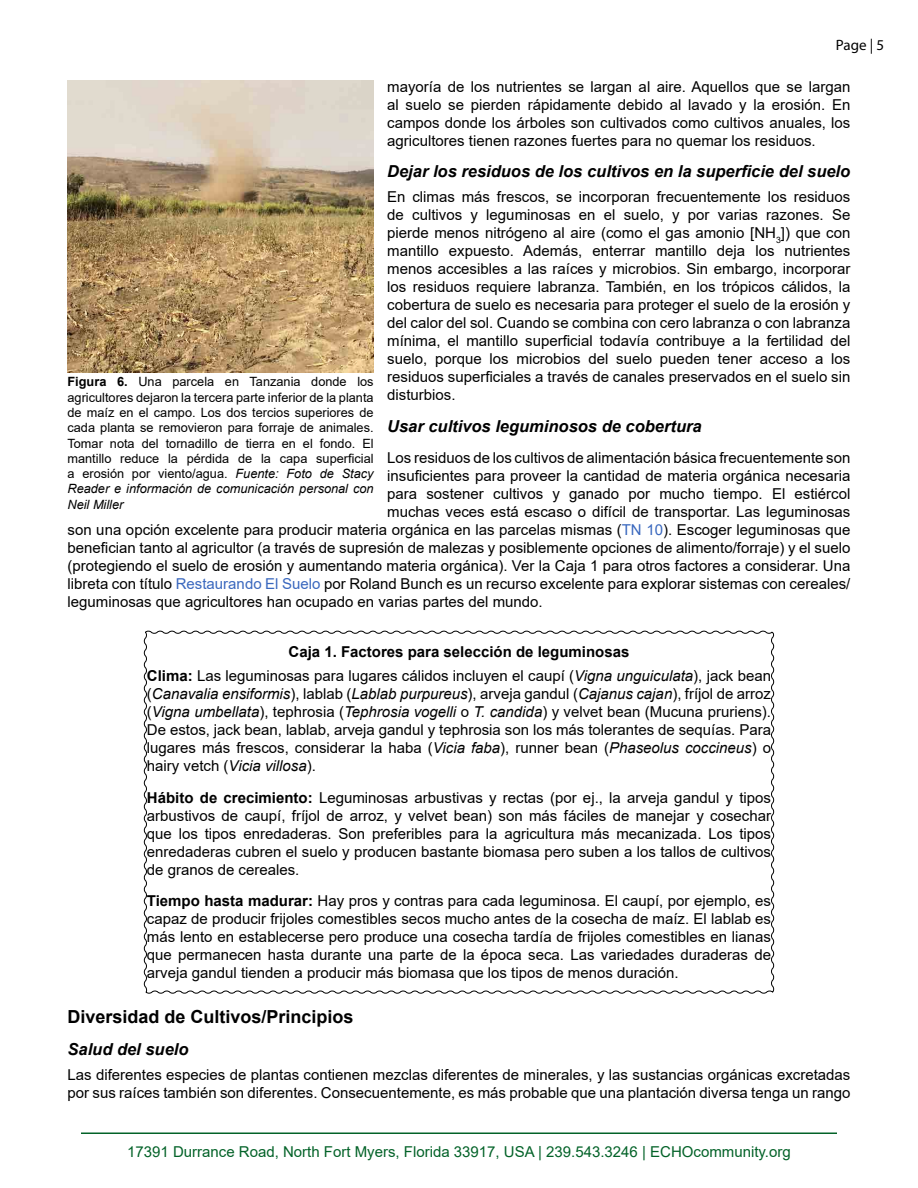
<style>
.page{position:relative;width:918px;height:1188px;background:#fff}
.page>*{position:absolute;margin:0;border:0;box-sizing:border-box;transform-origin:0 0}
.Heading_4{font:700 18px "Arial";color:#000}
.Sub-sections{font:italic 700 16.5px "Arial";color:#000}
.Body_Text_1{font:italic 700 16.5px "Arial";color:#000}
.Body_Text_1-2{font:15px/18px "Arial";color:#000;text-align:justify}
.t1{font:15px "Arial";color:#036228}
.Box_title{font:700 15px "Arial";color:#000}
.t2{font:15px "Myriad Pro";color:#000}
.Figure{font:12.75px/15.3px "Arial";color:#000;text-align:justify}
.s1{color:#3a68be}
.s2{font-weight:700}
.s3{font-style:italic}
</style>
<div class="page">
<hr style="left:81px;top:1132px;width:756px;height:2px;background:#036228">
<img style="left:68px;top:81px;width:306px;height:291px">
<svg style="left:143px;top:630px;width:632px;height:364px"></svg>
<p class="t2" style="left:836px;top:36px;width:50px">Page | 5</p>
<p class="Body_Text_1-2" style="left:387px;top:78px;width:465px">mayoría de los nutrientes se largan al aire. Aquellos que se largan al suelo se pierden rápidamente debido al lavado y la erosión. En campos donde los árboles son cultivados como cultivos anuales, los agricultores tienen razones fuertes para no quemar los residuos.</p>
<p class="Sub-sections" style="left:387px;top:161px;width:465px">Dejar los residuos de los cultivos en la superficie del suelo</p>
<p class="Body_Text_1-2" style="left:387px;top:188px;width:465px">En climas más frescos, se incorporan frecuentemente los residuos de cultivos y leguminosas en el suelo, y por varias razones. Se pierde menos nitrógeno al aire (como el gas amonio [NH<sub>3</sub>]) que con mantillo expuesto. Además, enterrar mantillo deja los nutrientes menos accesibles a las raíces y microbios. Sin embargo, incorporar los residuos requiere labranza. También, en los trópicos cálidos, la cobertura de suelo es necesaria para proteger el suelo de la erosión y del calor del sol. Cuando se combina con cero labranza o con labranza mínima, el mantillo superficial todavía contribuye a la fertilidad del suelo, porque los microbios del suelo pueden tener acceso a los residuos superficiales a través de canales preservados en el suelo sin disturbios.</p>
<p class="Body_Text_1" style="left:387px;top:415px;width:316px">Usar cultivos leguminosos de cobertura</p>
<p class="Body_Text_1-2" style="left:387px;top:449px;width:465px">Los residuos de los cultivos de alimentación básica frecuentemente son</p>
<p class="Body_Text_1-2" style="left:387px;top:467px;width:465px">insuficientes para proveer la cantidad de materia orgánica necesaria</p>
<p class="Body_Text_1-2" style="left:387px;top:485px;width:465px">para sostener cultivos y ganado por mucho tiempo. El estiércol</p>
<p class="Body_Text_1-2" style="left:387px;top:503px;width:465px">muchas veces está escaso o difícil de transportar. Las leguminosas</p>
<p class="Body_Text_1-2" style="left:68px;top:521px;width:784px">son una opción excelente para producir materia orgánica en las parcelas mismas (<span class="s1">TN 10</span>). Escoger leguminosas que</p>
<p class="Body_Text_1-2" style="left:68px;top:539px;width:784px">benefician tanto al agricultor (a través de supresión de malezas y posiblemente opciones de alimento/forraje) y el suelo</p>
<p class="Body_Text_1-2" style="left:68px;top:557px;width:784px">(protegiendo el suelo de erosión y aumentando materia orgánica). Ver la Caja 1 para otros factores a considerar. Una</p>
<p class="Body_Text_1-2" style="left:68px;top:575px;width:784px">libreta con título <span class="s1">Restaurando El Suelo</span> por Roland Bunch es un recurso excelente para explorar sistemas con cereales/</p>
<p class="Body_Text_1-2" style="left:68px;top:593px;width:477px">leguminosas que agricultores han ocupado en varias partes del mundo.</p>
<p class="Figure" style="left:68px;top:374px;width:308px"><span class="s2">Figura 6.</span> Una parcela en Tanzania donde los agricultores dejaron la tercera parte inferior de la planta de maíz en el campo. Los dos tercios superiores de cada planta se removieron para forraje de animales.<br>Tomar nota del tornadillo de tierra en el fondo. El mantillo reduce la pérdida de la capa superficial a erosión por viento/agua. <span class="s3">Fuente: Foto de Stacy Reader e información de comunicación personal con Neil Miller</span></p>
<p class="Box_title" style="left:289px;top:641px;width:342px">Caja 1. Factores para selección de leguminosas</p>
<p class="Body_Text_1-2" style="left:147px;top:667px;width:626px"><span class="s2">Clima:</span> Las leguminosas para lugares cálidos incluyen el caupí (<span class="s3">Vigna unguiculata</span>), jack bean (<span class="s3">Canavalia ensiformis</span>), lablab (<span class="s3">Lablab purpureus</span>), arveja gandul (<span class="s3">Cajanus cajan</span>), fríjol de arroz (<span class="s3">Vigna umbellata</span>), tephrosia (<span class="s3">Tephrosia vogelli</span> o <span class="s3">T. candida</span>) y velvet bean (Mucuna pruriens).<br>De estos, jack bean, lablab, arveja gandul y tephrosia son los más tolerantes de sequías. Para lugares más frescos, considerar la haba (<span class="s3">Vicia faba</span>), runner bean (<span class="s3">Phaseolus coccineus</span>) o hairy vetch (<span class="s3">Vicia villosa</span>).</p>
<p class="Body_Text_1-2" style="left:147px;top:789px;width:626px"><span class="s2">Hábito de crecimiento:</span> Leguminosas arbustivas y rectas (por ej., la arveja gandul y tipos arbustivos de caupí, fríjol de arroz, y velvet bean) son más fáciles de manejar y cosechar que los tipos enredaderas. Son preferibles para la agricultura más mecanizada. Los tipos enredaderas cubren el suelo y producen bastante biomasa pero suben a los tallos de cultivos de granos de cereales.</p>
<p class="Body_Text_1-2" style="left:147px;top:892px;width:626px"><span class="s2">Tiempo hasta madurar:</span> Hay pros y contras para cada leguminosa. El caupí, por ejemplo, es capaz de producir frijoles comestibles secos mucho antes de la cosecha de maíz. El lablab es más lento en establecerse pero produce una cosecha tardía de frijoles comestibles en lianas que permanecen hasta durante una parte de la época seca. Las variedades duraderas de arveja gandul tienden a producir más biomasa que los tipos de menos duración.</p>
<p class="Heading_4" style="left:68px;top:1004px;width:288px">Diversidad de Cultivos/Principios</p>
<p class="Sub-sections" style="left:68px;top:1038px;width:123px">Salud del suelo</p>
<p class="Body_Text_1-2" style="left:68px;top:1065px;width:784px">Las diferentes especies de plantas contienen mezclas diferentes de minerales, y las sustancias orgánicas excretadas por sus raíces también son diferentes. Consecuentemente, es más probable que una plantación diversa tenga un rango</p>
<p class="t1" style="left:127px;top:1141px;width:665px">17391 Durrance Road, North Fort Myers, Florida 33917, USA | 239.543.3246 | ECHOcommunity.org</p>
</div>
